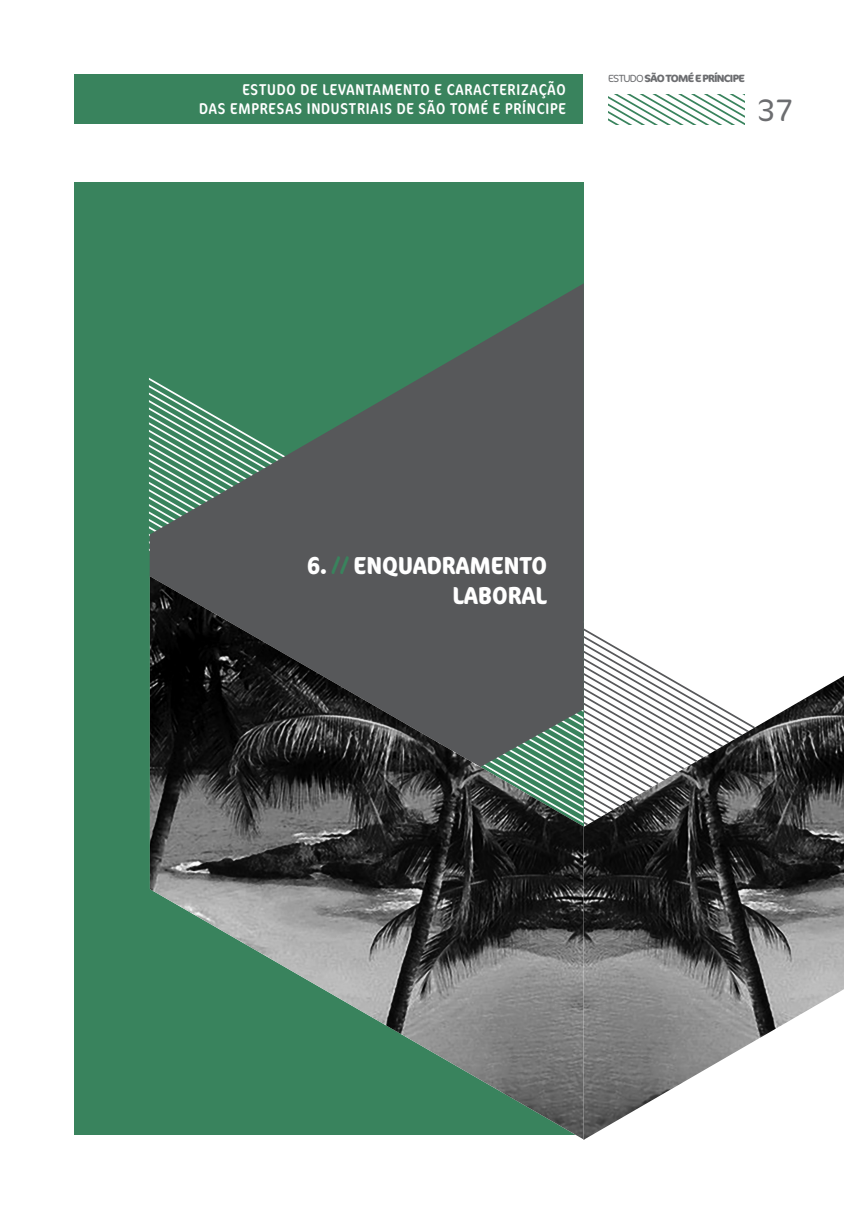
<style>
.page{position:relative;width:844px;height:1216px;background:#fff}
.page>*{position:absolute;margin:0;border:0;box-sizing:border-box;transform-origin:0 0}
.t1{font:300 31.5px "Cocon";color:#6c6d70}
._00_Titulo_Separador{font:700 condensed 24.5px "Cocon";color:#fff}
.t2{font:condensed 15.75px/19.2px "Cocon";letter-spacing:.05em;color:#fff;text-align:right}
.t3{font:700 10.5px "Cocon";letter-spacing:-.07em;color:#6c6d70}
.s1{font-weight:300}
.s2{color:#39835d}
</style>
<div class="page">
<div style="left:74px;top:74px;width:509px;height:50px;background:#39835d"></div>
<svg style="left:608px;top:94px;width:136px;height:30px"></svg>
<svg style="left:584px;top:628px;width:81px;height:47px"></svg>
<div style="left:74px;top:182px;width:509px;height:952px;background:#39835d"></div>
<svg style="left:150px;top:284px;width:433px;height:292px;fill:#57585a"></svg>
<img style="left:150px;top:576px;width:434px;height:563px">
<img style="left:583px;top:675px;width:260px;height:464px">
<p class="t2" style="left:199px;top:81px;width:368px">ESTUDO DE LEVANTAMENTO E CARACTERIZAÇÃO<br>DAS EMPRESAS INDUSTRIAIS DE SÃO TOMÉ E PRÍNCIPE</p>
<p class="t3" style="left:608px;top:72px;width:138px"><span class="s1">ESTUDO</span>SÃO TOMÉ E PRÍNCIPE</p>
<h1 class="t1" style="left:757px;top:92px;width:37px">37</h1>
<p class="_00_Titulo_Separador" style="left:307px;top:551px;width:241px">6. <span class="s2">//</span> ENQUADRAMENTO</p>
<p class="_00_Titulo_Separador" style="left:452px;top:581px;width:96px">LABORAL</p>
</div>
